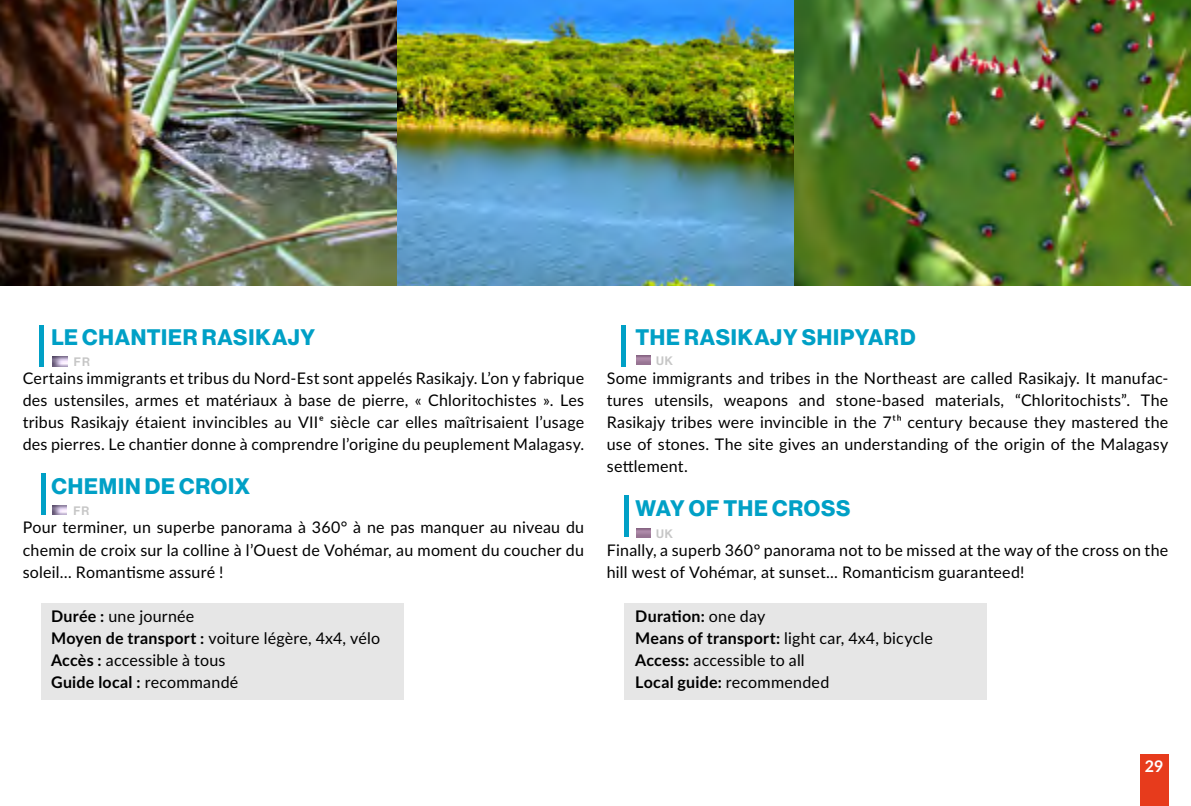
<style>
.page{position:relative;width:1191px;height:806px;background:#fff}
.page>*{position:absolute;margin:0;border:0;box-sizing:border-box;transform-origin:0 0}
.t1{font:700 22px "Neue Haas Display";letter-spacing:.04em;color:#00a0c6}
.t2{font:16px/22px "Lato";letter-spacing:.015em;color:#000;text-align:justify}
.t3{font:700 16px "Lato";color:#fff}
.t4{font:12px "Neue Haas Display Mediu";letter-spacing:.08em;color:#c6c6c6}
.s1{font-weight:700}
</style>
<div class="page">
<div style="left:1140px;top:754px;width:28px;height:51px;background:#e73b1c"></div>
<img style="left:0;top:0;width:1191px;height:285px">
<div style="left:39px;top:325px;width:5px;height:41px;background:#00a0c6"></div>
<div style="left:621px;top:325px;width:5px;height:41px;background:#00a0c6"></div>
<div style="left:41px;top:473px;width:5px;height:41px;background:#00a0c6"></div>
<hr style="left:624px;top:494px;width:4px;height:42px;background:#00a0c6">
<img style="left:53px;top:356px;width:14px;height:10px">
<img style="left:52px;top:505px;width:15px;height:9px">
<div style="left:41px;top:603px;width:363px;height:96px;background:#e6e6e6"></div>
<div style="left:624px;top:603px;width:362px;height:96px;background:#e6e6e6"></div>
<img style="left:636px;top:355px;width:15px;height:10px">
<img style="left:636px;top:528px;width:15px;height:9px">
<h1 class="t1" style="left:51px;top:324px;width:265px">LE CHANTIER RASIKAJY</h1>
<p class="t2" style="left:23px;top:366px;width:563px">Certains immigrants et tribus du Nord-Est sont appelés Rasikajy. L’on y fabrique des ustensiles, armes et matériaux à base de pierre, « Chloritochistes ». Les tribus Rasikajy étaient invincibles au VIIe siècle car elles maîtrisaient l’usage des pierres. Le chantier donne à comprendre l’origine du peuplement Malagasy.</p>
<h1 class="t1" style="left:51px;top:473px;width:200px">CHEMIN DE CROIX</h1>
<p class="t2" style="left:23px;top:515px;width:563px">Pour terminer, un superbe panorama à 360° à ne pas manquer au niveau du chemin de croix sur la colline à l’Ouest de Vohémar, au moment du coucher du soleil… Romantisme assuré !</p>
<p class="t2" style="left:51px;top:603px;width:331px;text-align:left"><span class="s1">Durée :</span> une journée<br><span class="s1">Moyen de transport :</span> voiture légère, 4x4, vélo<br><span class="s1">Accès :</span> accessible à tous<br><span class="s1">Guide local :</span> recommandé</p>
<p class="t4" style="left:74px;top:354px;width:17px">FR</p>
<p class="t4" style="left:73px;top:503px;width:17px">FR</p>
<h1 class="t1" style="left:635px;top:324px;width:281px">THE RASIKAJY SHIPYARD</h1>
<p class="t2" style="left:607px;top:366px;width:563px">Some immigrants and tribes in the Northeast are called Rasikajy. It manufac&shy;tures utensils, weapons and stone-based materials, “Chloritochists”. The Rasikajy tribes were invincible in the 7th century because they mastered the use of stones. The site gives an understanding of the origin of the Malagasy settlement.</p>
<h1 class="t1" style="left:635px;top:495px;width:216px">WAY OF THE CROSS</h1>
<p class="t2" style="left:607px;top:537px;width:563px">Finally, a superb 360° panorama not to be missed at the way of the cross on the hill west of Vohémar, at sunset... Romanticism guaranteed!</p>
<p class="t2" style="left:635px;top:603px;width:299px;text-align:left"><span class="s1">Duration:</span> one day<br><span class="s1">Means of transport:</span> light car, 4x4, bicycle<br><span class="s1">Access:</span> accessible to all<br><span class="s1">Local guide:</span> recommended</p>
<p class="t4" style="left:656px;top:353px;width:18px">UK</p>
<p class="t4" style="left:656px;top:526px;width:18px">UK</p>
<p class="t3" style="left:1144px;top:754px;width:20px">29</p>
</div>
